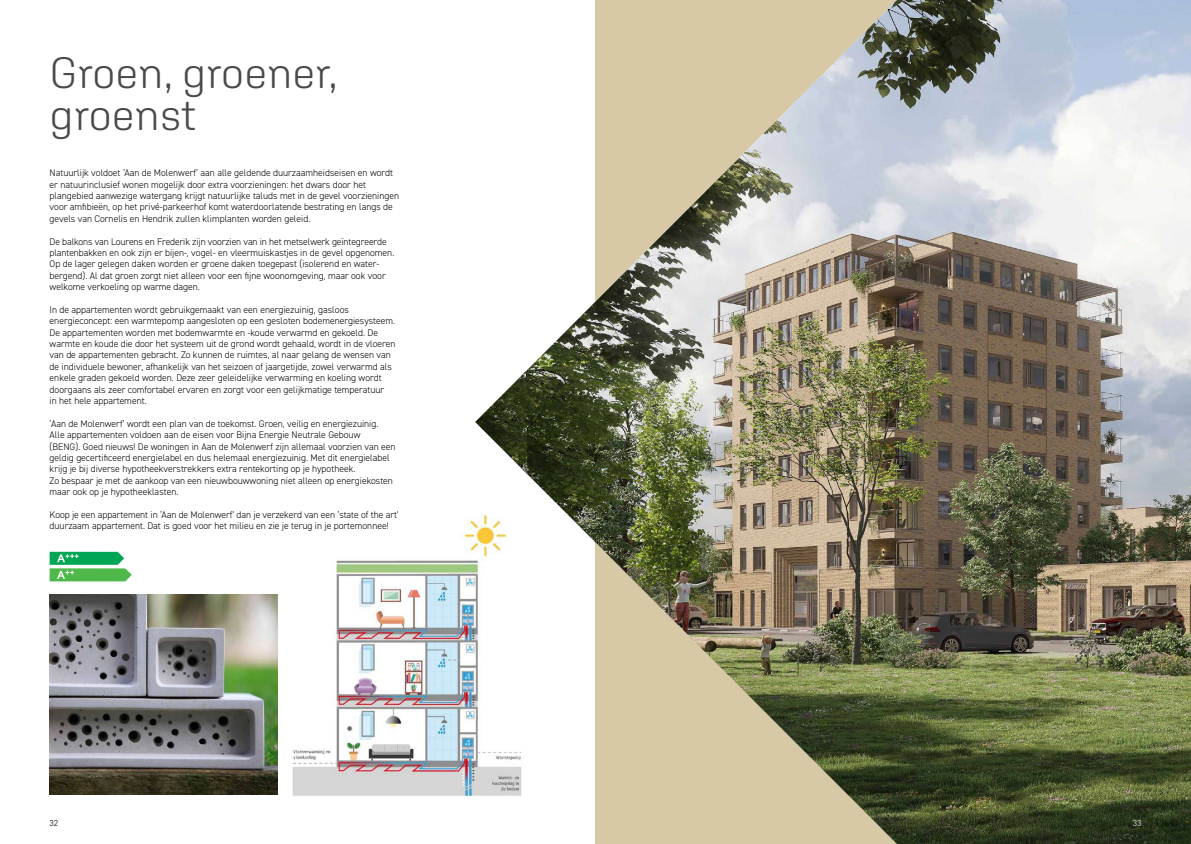
<style>
.page{position:relative;width:1191px;height:844px;background:#fff}
.page>*{position:absolute;margin:0;border:0;box-sizing:border-box;transform-origin:0 0}
.t1{font:300 43.75px/42px "Aglet Sans";color:#4a4a49}
.t2{font:300 9.62px/11.4px "DIN2014";color:#000}
.t3{font:300 8.75px "DIN2014";color:#000}
.t4{font:300 8.75px "DIN2014";color:#fff}
</style>
<div class="page">
<img style="left:292px;top:520px;width:183px;height:277px">
<img style="left:50px;top:594px;width:228px;height:200px">
<svg style="left:475px;top:514px;width:46px;height:282px"></svg>
<img style="left:521px;top:0;width:670px;height:843px">
<img style="left:475px;top:371px;width:52px;height:103px">
<svg style="left:50px;top:551px;width:82px;height:30px"></svg>
<h1 class="t1" style="left:50px;top:51px;width:289px">Groen, groener, groenst</h1>
<p class="t2" style="left:50px;top:167px;width:351px">Natuurlijk voldoet ‘Aan de Molenwerf’ aan alle geldende duurzaamheidseisen en wordt er natuurinclusief wonen mogelijk door extra voorzieningen: het dwars door het plangebied aanwezige watergang krijgt natuurlijke taluds met in de gevel voorzieningen voor amfibieën, op het privé-parkeerhof komt waterdoorlatende bestrating en langs de gevels van Cornelis en Hendrik zullen klimplanten worden geleid.</p>
<p class="t2" style="left:50px;top:235px;width:346px">De balkons van Lourens en Frederik zijn voorzien van in het metselwerk geïntegreerde plantenbakken en ook zijn er bijen-, vogel- en vleermuiskastjes in de gevel opgenomen.<br>Op de lager gelegen daken worden er groene daken toegepast (isolerend en water&shy;bergend). Al dat groen zorgt niet alleen voor een fijne woonomgeving, maar ook voor welkome verkoeling op warme dagen.</p>
<p class="t2" style="left:50px;top:304px;width:347px">In de appartementen wordt gebruikgemaakt van een energiezuinig, gasloos energieconcept: een warmtepomp aangesloten op een gesloten bodemenergiesysteem.<br>De appartementen worden met bodemwarmte en -koude verwarmd en gekoeld. De warmte en koude die door het systeem uit de grond wordt gehaald, wordt in de vloeren van de appartementen gebracht. Zo kunnen de ruimtes, al naar gelang de wensen van de individuele bewoner, afhankelijk van het seizoen of jaargetijde, zowel verwarmd als enkele graden gekoeld worden. Deze zeer geleidelijke verwarming en koeling wordt doorgaans als zeer comfortabel ervaren en zorgt voor een gelijkmatige temperatuur<br>in het hele appartement.</p>
<p class="t2" style="left:50px;top:417px;width:347px">‘Aan de Molenwerf’ wordt een plan van de toekomst. Groen, veilig en energiezuinig.<br>Alle appartementen voldoen aan de eisen voor Bijna Energie Neutrale Gebouw<br>(BENG). Goed nieuws! De woningen in Aan de Molenwerf zijn allemaal voorzien van een geldig gecertificeerd energielabel en dus helemaal energiezuinig. Met dit energielabel krijg je bij diverse hypotheekverstrekkers extra rentekorting op je hypotheek.<br>Zo bespaar je met de aankoop van een nieuwbouwwoning niet alleen op energiekosten maar ook op je hypotheeklasten.</p>
<p class="t2" style="left:50px;top:508px;width:351px">Koop je een appartement in ‘Aan de Molenwerf’ dan je verzekerd van een ‘state of the art’ duurzaam appartement. Dat is goed voor het milieu en zie je terug in je portemonnee!</p>
<p class="t3" style="left:50px;top:817px;width:10px">32</p>
<p class="t4" style="left:1132px;top:817px;width:10px">33</p>
</div>
